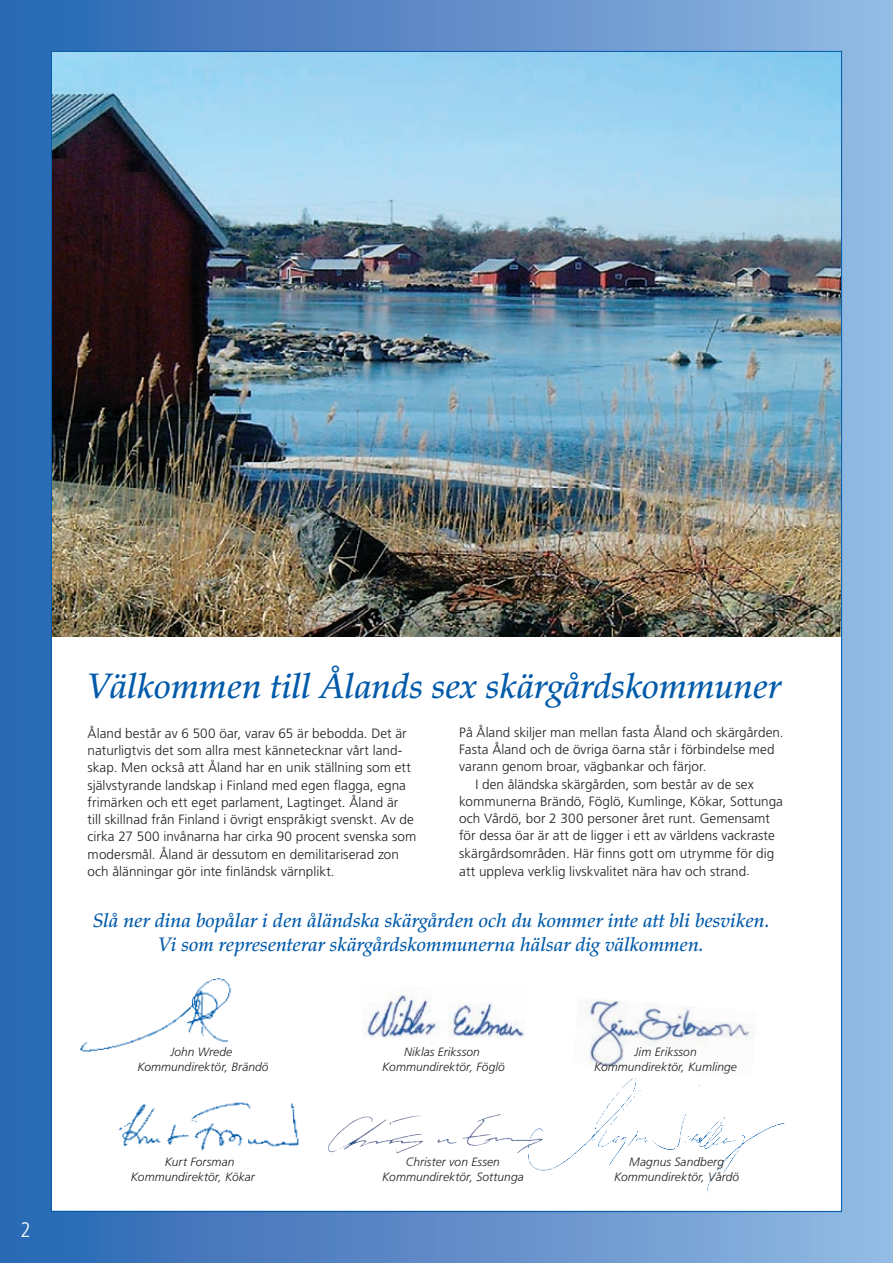
<style>
.page{position:relative;width:893px;height:1263px;background:#fff}
.page>*{position:absolute;margin:0;border:0;box-sizing:border-box;transform-origin:0 0}
.t1{font:italic 500 35.25px "Palatino";letter-spacing:-.005em;color:#015aaa}
.t2{font:300 condensed 21px "Frutiger";color:#fff}
.t3{font:italic 500 19.5px/24px "Palatino";color:#015aaa;text-align:center}
.t4{font:300 13.5px/17.2px "Frutiger";color:#231f20}
.t5{font:italic 300 12px "Frutiger";letter-spacing:.005em;color:#231f20}
</style>
<div class="page">
<img style="left:0;top:0;width:893px;height:1263px">
<img style="left:573px;top:997px;width:184px;height:80px">
<img style="left:75px;top:970px;width:169px;height:92px">
<img style="left:362px;top:986px;width:162px;height:57px">
<img style="left:105px;top:1094px;width:203px;height:69px">
<img style="left:619px;top:1078px;width:17px;height:15px">
<img style="left:462px;top:1114px;width:77px;height:39px">
<h2 class="t2" style="left:21px;top:1221px;width:12px">2</h2>
<h1 class="t1" style="left:88px;top:673px;width:695px">Välkommen till Ålands sex skärgårdskommuner</h1>
<p class="t4" style="left:88px;top:725px;width:330px">Åland består av 6 500 öar, varav 65 är bebodda. Det är naturligtvis det som allra mest kännetecknar vårt land&shy;skap. Men också att Åland har en unik ställning som ett självstyrande landskap i Finland med egen flagga, egna frimärken och ett eget parlament, Lagtinget. Åland är<br>till skillnad från Finland i övrigt enspråkigt svenskt. Av de cirka 27 500 invånarna har cirka 90 procent svenska som modersmål. Åland är dessutom en demilitariserad zon och ålänningar gör inte finländsk värnplikt.</p>
<p class="t4" style="left:459px;top:725px;width:326px">På Åland skiljer man mellan fasta Åland och skärgården.</p>
<p class="t4" style="left:459px;top:742px;width:317px">Fasta Åland och de övriga öarna står i förbindelse med</p>
<p class="t4" style="left:459px;top:759px;width:249px">varann genom broar, vägbankar och färjor.</p>
<p class="t4" style="left:475px;top:776px;width:280px">I den åländska skärgården, som består av de sex</p>
<p class="t4" style="left:459px;top:794px;width:325px">kommunerna Brändö, Föglö, Kumlinge, Kökar, Sottunga</p>
<p class="t4" style="left:459px;top:811px;width:312px">och Vårdö, bor 2 300 personer året runt. Gemensamt</p>
<p class="t4" style="left:459px;top:828px;width:317px">för dessa öar är att de ligger i ett av världens vackraste</p>
<p class="t4" style="left:459px;top:845px;width:317px">skärgårdsområden. Här finns gott om utrymme för dig</p>
<p class="t4" style="left:459px;top:863px;width:292px">att uppleva verklig livskvalitet nära hav och strand.</p>
<h3 class="t3" style="left:93px;top:910px;width:679px">Slå ner dina bopålar i den åländska skärgården och du kommer inte att bli besviken.<br>Vi som representerar skärgårdskommunerna hälsar dig välkommen.</h3>
<p class="t5" style="left:170px;top:1047px;width:63px">John Wrede</p>
<p class="t5" style="left:404px;top:1047px;width:77px">Niklas Eriksson</p>
<p class="t5" style="left:634px;top:1047px;width:64px">Jim Eriksson</p>
<p class="t5" style="left:137px;top:1062px;width:133px">Kommundirektör, Brändö</p>
<p class="t5" style="left:382px;top:1062px;width:124px">Kommundirektör, Föglö</p>
<p class="t5" style="left:594px;top:1062px;width:144px">Kommundirektör, Kumlinge</p>
<p class="t5" style="left:165px;top:1157px;width:71px">Kurt Forsman</p>
<p class="t5" style="left:406px;top:1157px;width:96px">Christer von Essen</p>
<p class="t5" style="left:629px;top:1157px;width:96px">Magnus Sandberg</p>
<p class="t5" style="left:131px;top:1172px;width:125px">Kommundirektör, Kökar</p>
<p class="t5" style="left:382px;top:1172px;width:143px">Kommundirektör, Sottunga</p>
<p class="t5" style="left:614px;top:1172px;width:127px">Kommundirektör, Vårdö</p>
</div>
